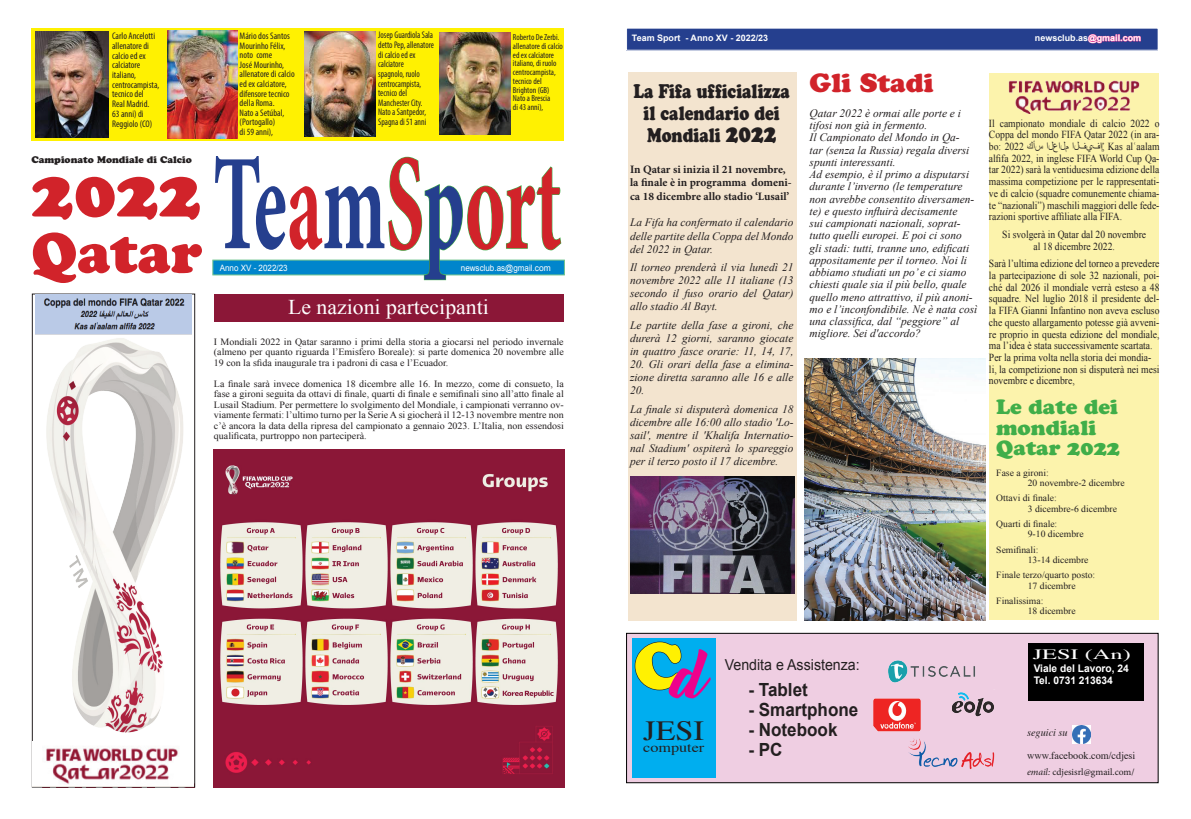
<style>
.page{position:relative;width:1191px;height:819px;background:#fff}
.page>*{position:absolute;margin:0;border:0;box-sizing:border-box;transform-origin:0 0}
.t1{font:700 136.5px "Minion Pro";letter-spacing:-.005em;color:#d1232a;scale:.55 1}
.t2{font:67.38px "Cooper Black Std";color:#d1232a}
.t3{font:65.1px "Cooper Black Std";color:#fff101}
.t4{font:56px "Cooper Black Std";letter-spacing:-.005em;color:#d1232a}
.t5{font:27.65px "Times";color:#231f20;scale:1.17 1}
.t6{font:26.25px "Cooper Black Std";color:#d1232a}
.t7{font:21px "Times New Roman";color:#fff;scale:1.04 1}
.t8{font:20.56px/20.6px "Cooper Black Std";color:#40ae49}
.t9{font:19.6px/21.7px "Cooper Black Std";color:#231f20;text-align:center;scale:.81 1}
.t10{font:700 18.11px "Arial";color:#231f20;scale:.94 1}
.t11{font:15.05px "Arial";color:#231f20;scale:.94 1}
.t12{font:14.26px "Times";color:#fff;scale:1.71 1}
.t13{font:13.83px "Times";color:#231f20;scale:1.17 1}
.t14{font:italic 11.38px/12.2px "Times New Roman";color:#231f20;text-align:justify}
.t15{font:700 11.38px/13.7px "Minion Pro";color:#231f20}
.t16{font:10.76px/11.7px "Times New Roman";color:#231f20;text-align:justify;scale:.9 1}
.t17{font:700 10.5px "Arial";color:#fff}
.t18{font:10.5px "Times";color:#231f20}
.t19{font:italic 10.5px "Times";color:#231f20}
.t20{font:9.62px/10.5px "Times New Roman";color:#231f20;text-align:justify;scale:1.04 1}
.t21{font:condensed 9.62px/9.6px "Myriad Pro";color:#231f20;scale:.91 1}
.t22{font:condensed 9.62px/9.6px "Myriad Pro";color:#231f20}
.t23{font:9.62px "Cooper Black Std";color:#231f20}
.t24{font:9.62px "Minion Pro";color:#231f20}
.t25{font:condensed 9.54px/9.5px "Myriad Pro";color:#231f20}
.t26{font:9.45px/10.2px "Times New Roman";color:#231f20}
.t27{font:700 8.92px "Arial";color:#fff}
.t28{font:condensed 8.75px/8.8px "Myriad Pro";color:#231f20}
.t29{font:8.75px "Arial";color:#fff;scale:.92 1}
.s1{font-size:25.03px}
.s2{color:#253f8e}
.s3{font-style:italic}
</style>
<div class="page">
<div style="left:32px;top:28px;width:532px;height:113px;background:#fff101"></div>
<div style="left:212px;top:260px;width:353px;height:15px;background:#0085cc;border:1px solid #6ec38d"></div>
<svg style="left:387px;top:156px;width:175px;height:125px"></svg>
<img style="left:214px;top:449px;width:350px;height:338px">
<div style="left:214px;top:295px;width:349px;height:27px;background:#8b1737"></div>
<img style="left:46px;top:338px;width:137px;height:395px">
<div style="left:32px;top:293px;width:163px;height:494px;border:1px solid #231f20"></div>
<img style="left:33px;top:741px;width:161px;height:45px">
<img style="left:36px;top:294px;width:156px;height:41px">
<img style="left:168px;top:31px;width:69px;height:107px">
<img style="left:439px;top:32px;width:71px;height:103px">
<img style="left:304px;top:32px;width:71px;height:104px">
<img style="left:36px;top:31px;width:72px;height:106px">
<div style="left:989px;top:73px;width:169px;height:546px;background:#fcf3ac"></div>
<div style="left:626px;top:28px;width:532px;height:22px;background:#253f8e"></div>
<svg style="left:1088px;top:34px;width:53px;height:9px"></svg>
<div style="left:626px;top:28px;width:532px;height:23px;border:1px solid #fff"></div>
<div style="left:628px;top:72px;width:168px;height:548px;background:#f3e4cf"></div>
<img style="left:630px;top:477px;width:164px;height:116px">
<div style="left:626px;top:633px;width:532px;height:150px;background:#efcee2;border:1px solid #000"></div>
<div style="left:632px;top:637px;width:84px;height:140px;background:#00aeef"></div>
<div style="left:1028px;top:643px;width:115px;height:58px;background:#000"></div>
<svg style="left:634px;top:641px;width:48px;height:50px"></svg>
<img style="left:952px;top:692px;width:42px;height:25px">
<img style="left:873px;top:698px;width:48px;height:34px">
<img style="left:888px;top:660px;width:88px;height:23px">
<img style="left:908px;top:738px;width:87px;height:32px">
<img style="left:1072px;top:725px;width:18px;height:18px">
<img style="left:804px;top:358px;width:181px;height:262px">
<img style="left:1008px;top:80px;width:132px;height:34px">
<p class="t22" style="left:112px;top:31px;width:49px">Carlo Ancelotti allenatore di calcio ed ex calciatore italiano, centrocampista, tecnico del<br>Real Madrid.</p>
<p class="t22" style="left:112px;top:109px;width:41px">63 anni) di<br>Reggiolo (CO)</p>
<p class="t23" style="left:32px;top:154px;width:162px">Campionato Mondiale di Calcio</p>
<h2 class="t2" style="left:32px;top:152px;width:171px">2022</h2>
<h3 class="t4" style="left:32px;top:219px;width:172px">Qatar</h3>
<p class="t21" style="left:378px;top:30px;width:63px">Josep Guardiola Sala detto Pep, allenatore di calcio ed ex calciatore<br>spagnolo, ruolo centrocampista, tecnico del<br>Manchester City.<br>Nato a Santpedor,<br>Spagna di 51 anni</p>
<p class="t25" style="left:240px;top:31px;width:57px">Mário dos Santos<br>Mourinho Félix, noto come<br>José Mourinho, allenatore di calcio ed ex calciatore, difensore tecnico della Roma.<br>Nato a Setúbal, (Portogallo)<br>di 59 anni),</p>
<p class="t27" style="left:632px;top:32px;width:138px">Team Sport - Anno XV - 2022/23</p>
<p class="t27" style="left:1035px;top:32px;width:108px">newsclub.as@gmail.com</p>
<p class="t15" style="left:630px;top:162px;width:163px">In Qatar si inizia il 21 novembre, la finale è in programma domeni&shy;ca 18 dicembre allo stadio ‘Lusail’</p>
<p class="t14" style="left:630px;top:216px;width:165px;line-height:13.1px">La Fifa ha confermato il calendario delle partite della Coppa del Mondo del 2022 in Qatar.</p>
<p class="t14" style="left:630px;top:260px;width:165px;line-height:13.1px">Il torneo prenderà il via lunedì 21 novembre 2022 alle 11 italiane (13 secondo il fuso orario del Qatar) allo stadio Al Bayt.</p>
<p class="t14" style="left:630px;top:318px;width:165px;line-height:13.1px">Le partite della fase a gironi, che durerà 12 giorni, saranno giocate in quattro fasce orarie: 11, 14, 17,</p>
<p class="t14" style="left:630px;top:357px;width:165px;line-height:13.1px">20. Gli orari della fase a elimina&shy;zione diretta saranno alle 16 e alle 20.</p>
<p class="t14" style="left:630px;top:402px;width:165px;line-height:13.1px">La finale si disputerà domenica 18 dicembre alle 16:00 allo stadio 'Lo&shy;sail', mentre il 'Khalifa Internatio&shy;nal Stadium' ospiterà lo spareggio per il terzo posto il 17 dicembre.</p>
<p class="t28" style="left:513px;top:33px;width:52px">Roberto De Zerbi. allenatore di calcio ed ex calciatore italiano, di ruolo centrocampista, tecnico del<br>Brighton (GB)<br>Nato a Brescia<br>di 43 anni),</p>
<h3 class="t6" style="left:809px;top:67px;width:126px">Gli Stadi</h3>
<p class="t14" style="left:809px;top:107px;width:169px;text-align:left">Qatar 2022 è ormai alle porte e i tifosi non già in fermento.<br>Il Campionato del Mondo in Qa-<br>tar (senza la Russia) regala diversi spunti interessanti.<br>Ad esempio, è il primo a disputarsi durante l’inverno (le temperature non avrebbe consentito diversamen&shy;te) e questo influirà decisamente<br>sui campionati nazionali, soprat&shy;tutto quelli europei. E poi ci sono<br>gli stadi: tutti, tranne uno, edificati appositamente per il torneo. Noi li abbiamo studiati un po’ e ci siamo chiesti quale sia il più bello, quale quello meno attrattivo, il più anoni&shy;mo e l’inconfondibile. Ne è nata così una classifica, dal “peggiore” al migliore. Sei d'accordo?</p>
<h3 class="t9" style="left:633px;top:81px;width:195px">La Fifa ufficializza il calendario dei<br>Mondiali <span class="s1">2022</span></h3>
<p class="t16" style="left:989px;top:117px;width:191px">Il campionato mondiale di calcio 2022 o Coppa del mondo FIFA Qatar 2022 (in ara&shy;b o : 2 0 2 2 سأك ملاعلا فل ا في ا, Kas alʿaalam alfifa 2022, in inglese FIFA World Cup Qa&shy;tar 2022) sarà la ventiduesima edizione della massima competizione per le rappresentati&shy;ve di calcio (squadre comunemente chiama&shy;te “nazionali”) maschili maggiori delle fede&shy;razioni sportive affiliate alla FIFA.</p>
<p class="t16" style="left:1002px;top:228px;width:161px;text-align:center">Si svolgerà in Qatar dal 20 novembre al 18 dicembre 2022.</p>
<p class="t16" style="left:989px;top:257px;width:191px;text-align:left">Sarà l’ultima edizione del torneo a prevedere la partecipazione di sole 32 nazionali, poi&shy;ché dal 2026 il mondiale verrà esteso a 48 squadre. Nel luglio 2018 il presidente del&shy;la FIFA Gianni Infantino non aveva escluso che questo allargamento potesse già avveni&shy;re proprio in questa edizione del mondiale, ma l’idea è stata successivamente scartata.<br>Per la prima volta nella storia dei mondia&shy;li, la competizione non si disputerà nei mesi novembre e dicembre,</p>
<h1 class="t1" style="left:213px;top:108px;width:635px"><span class="s2">Te</span>a<span class="s2">m</span>S<span class="s2">p</span>ort</h1>
<p class="t29" style="left:220px;top:262px;width:75px">Anno XV - 2022/23</p>
<p class="t29" style="left:461px;top:262px;width:99px">newsclub.as@gmail.com</p>
<h3 class="t7" style="left:288px;top:293px;width:194px">Le nazioni partecipanti</h3>
<p class="t20" style="left:214px;top:336px;width:338px">I Mondiali 2022 in Qatar saranno i primi della storia a giocarsi nel periodo invernale (almeno per quanto riguarda l’Emisfero Boreale): si parte domenica 20 novembre alle 19 con la sfida inaugurale tra i padroni di casa e l’Ecuador.</p>
<p class="t20" style="left:214px;top:378px;width:338px">La finale sarà invece domenica 18 dicembre alle 16. In mezzo, come di consueto, la fase a gironi seguita da ottavi di finale, quarti di finale e semifinali sino all’atto finale al Lusail Stadium. Per permettere lo svolgimento del Mondiale, i campionati verranno ov&shy;viamente fermati: l’ultimo turno per la Serie A si giocherà il 12-13 novembre mentre non c’è ancora la data della ripresa del campionato a gennaio 2023. L’Italia, non essendosi qualificata, purtroppo non parteciperà.</p>
<h3 class="t8" style="left:996px;top:396px;width:125px">Le date dei mondiali<br>Qatar 2022</h3>
<p class="t26" style="left:1027px;top:467px;width:98px;text-indent:-32px">Fase a gironi:<br>20 novembre-2 dicembre</p>
<p class="t26" style="left:1027px;top:493px;width:91px;text-indent:-32px">Ottavi di finale:<br>3 dicembre-6 dicembre</p>
<p class="t26" style="left:1027px;top:518px;width:57px;text-indent:-32px">Quarti di finale:<br>9-10 dicembre</p>
<p class="t26" style="left:1027px;top:544px;width:62px;text-indent:-32px">Semifinali:<br>13-14 dicembre</p>
<p class="t26" style="left:1027px;top:570px;width:69px;text-indent:-32px">Finale terzo/quarto posto:<br>17 dicembre</p>
<p class="t26" style="left:1027px;top:595px;width:49px;text-indent:-32px">Finalissima:<br>18 dicembre</p>
<h3 class="t3" style="left:634px;top:626px;width:77px">C<sub>d</sub></h3>
<h3 class="t5" style="left:643px;top:704px;width:54px">JESI</h3>
<p class="t13" style="left:643px;top:734px;width:54px">computer</p>
<h3 class="t11" style="left:724px;top:655px;width:145px">Vendita e Assistenza:</h3>
<h3 class="t10" style="left:748px;top:677px;width:65px">- Tablet</h3>
<h3 class="t10" style="left:748px;top:697px;width:118px">- Smartphone</h3>
<h3 class="t10" style="left:748px;top:717px;width:96px">- Notebook</h3>
<h3 class="t10" style="left:748px;top:738px;width:38px">- PC</h3>
<p class="t12" style="left:1032px;top:641px;width:59px">JESI (An)</p>
<p class="t17" style="left:1033px;top:661px;width:97px">Viale del Lavoro, 24</p>
<p class="t17" style="left:1033px;top:673px;width:81px">Tel. 0731 213634</p>
<p class="t19" style="left:1027px;top:723px;width:42px">seguici su</p>
<p class="t18" style="left:1027px;top:745px;width:110px">www.facebook.com/cdjesi</p>
<p class="t24" style="left:1027px;top:765px;width:109px"><span class="s3">email:</span> cdjesisrl@gmail.com/</p>
</div>
